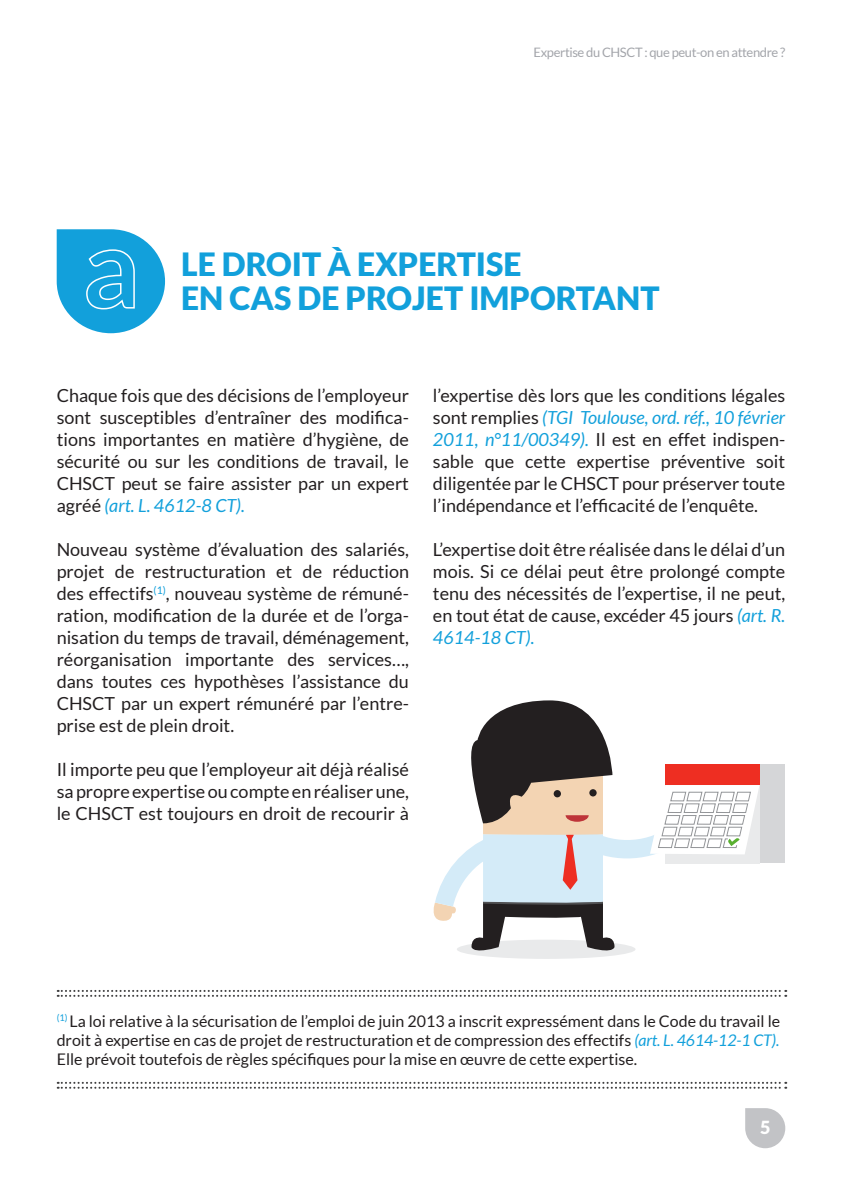
<style>
.page{position:relative;width:842px;height:1191px;background:#fff}
.page>*{position:absolute;margin:0;border:0;box-sizing:border-box;transform-origin:0 0}
.t1{font:900 32px/34px "Lato";color:#12a0db}
.t2{font:18px/22px "Lato";color:#231f20;text-align:justify}
.t3{font:900 18px "Lato";color:#fff}
.t4{font:16px/19.2px "Lato";color:#231f20;text-align:justify}
.t5{font:13px "Lato";letter-spacing:-.03em;color:#a3a5aa}
.s1{font-style:italic;color:#12a0db}
</style>
<div class="page">
<svg style="left:745px;top:1108px;width:40px;height:40px;background:#cbcccf"></svg>
<svg style="left:57px;top:229px;width:108px;height:104px"></svg>
<svg style="left:58px;top:990px;width:728px;height:6px"></svg>
<svg style="left:58px;top:1081px;width:728px;height:7px"></svg>
<div style="left:457px;top:939px;width:178px;height:20px;background:#e9eaeb;border-radius:50%"></div>
<div style="left:665px;top:764px;width:120px;height:99px;background:#d5d6d8"></div>
<svg style="left:433px;top:700px;width:326px;height:254px"></svg>
<p class="t5" style="left:534px;top:44px;width:253px">Expertise du CHSCT : que peut-on en attendre ?</p>
<h1 class="t1" style="left:181px;top:246px;width:480px">LE DROIT À EXPERTISE<br>EN CAS DE PROJET IMPORTANT</h1>
<p class="t2" style="left:57px;top:384px;width:354px">Chaque fois que des décisions de l’employeur sont susceptibles d’entraîner des modifica&shy;tions importantes en matière d’hygiène, de sécurité ou sur les conditions de travail, le CHSCT peut se faire assister par un expert agréé <span class="s1">(art. L. 4612-8 CT).</span></p>
<p class="t2" style="left:57px;top:538px;width:354px">Nouveau système d’évaluation des salariés, projet de restructuration et de réduction des effectifs<sup>(1)</sup>, nouveau système de rémuné&shy;ration, modification de la durée et de l’orga&shy;nisation du temps de travail, déménagement, réorganisation importante des services…, dans toutes ces hypothèses l’assistance du CHSCT par un expert rémunéré par l’entre&shy;prise est de plein droit.</p>
<p class="t2" style="left:57px;top:758px;width:354px">Il importe peu que l’employeur ait déjà réalisé sa propre expertise ou compte en réaliser une, le CHSCT est toujours en droit de recourir à</p>
<p class="t2" style="left:433px;top:384px;width:354px">l’expertise dès lors que les conditions légales sont remplies <span class="s1">(TGI Toulouse, ord. réf., 10 février 2011, n°11/00349).</span> Il est en effet indispen&shy;sable que cette expertise préventive soit diligentée par le CHSCT pour préserver toute l’indépendance et l’efficacité de l’enquête.</p>
<p class="t2" style="left:433px;top:538px;width:354px">L’expertise doit être réalisée dans le délai d’un mois. Si ce délai peut être prolongé compte tenu des nécessités de l’expertise, il ne peut, en tout état de cause, excéder 45 jours <span class="s1">(art. R.<br>4614-18 CT).</span></p>
<p class="t4" style="left:57px;top:1010px;width:725px"><sup>(1)</sup> La loi relative à la sécurisation de l’emploi de juin 2013 a inscrit expressément dans le Code du travail le droit à expertise en cas de projet de restructuration et de compression des effectifs <span class="s1">(art. L. 4614-12-1 CT).<br></span>Elle prévoit toutefois de règles spécifiques pour la mise en œuvre de cette expertise.</p>
<p class="t3" style="left:760px;top:1116px;width:12px">5</p>
</div>
